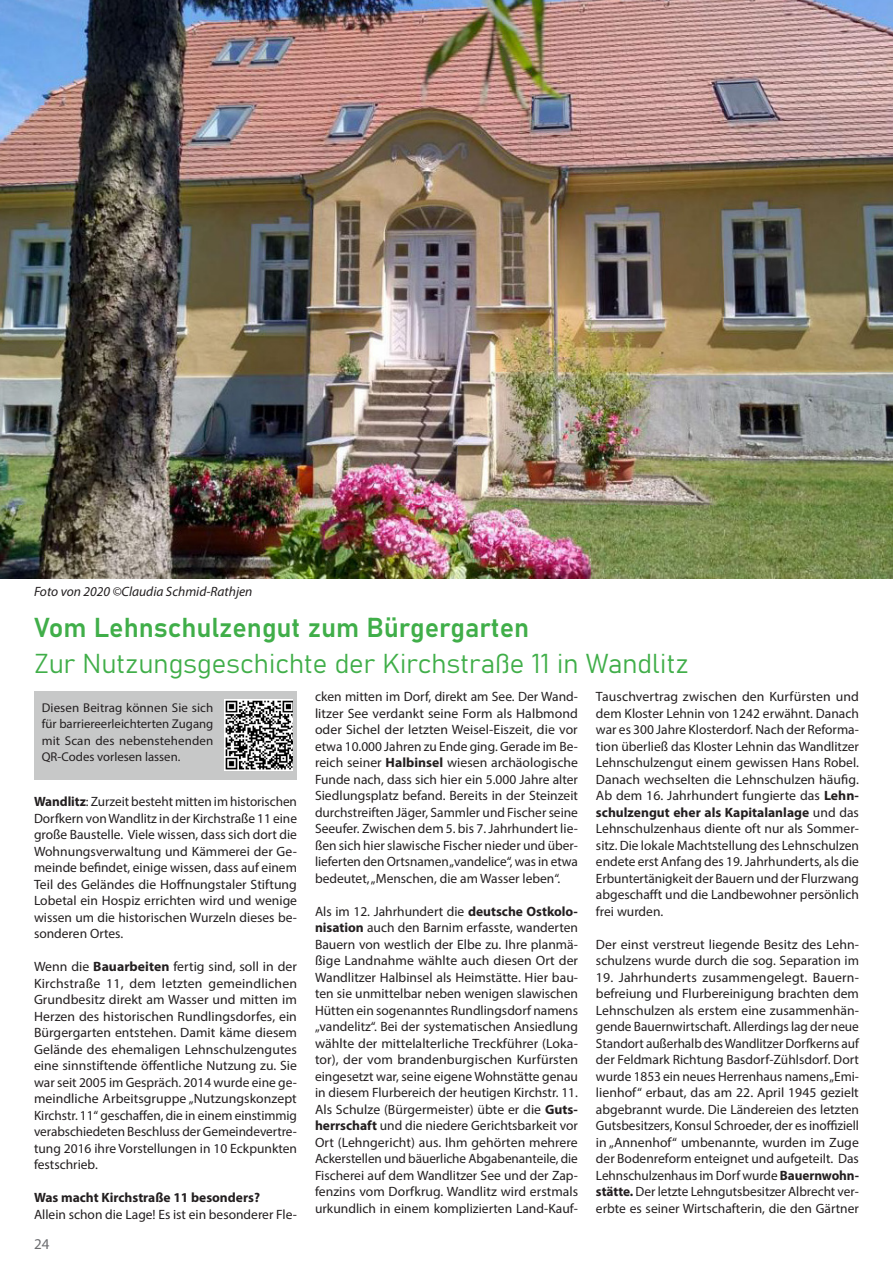
<style>
.page{position:relative;width:893px;height:1263px;background:#fff}
.page>*{position:absolute;margin:0;border:0;box-sizing:border-box;transform-origin:0 0}
.Blocksatz_Zwei{font:27px "Bahnschrift";color:#40ae49}
.t1{font:15px "Myriad Pro";color:#6c6d70}
.Blocksatz_Zwei-2{font:13.5px/16.5px "Myriad Pro";color:#231f20;text-align:justify}
.Blocksatz_Zwei-3{font:italic 13.5px "Myriad Pro";color:#231f20}
.Blocksatz_Zwei-4{font:700 13.5px "Myriad Pro";color:#231f20}
.Blocksatz_Zwei-5{font:12.75px/16.5px "Myriad Pro";letter-spacing:.005em;color:#231f20;text-align:justify}
.s1{font-weight:700}
</style>
<div class="page">
<div style="left:34px;top:691px;width:263px;height:88px;background:#c7c8c8"></div>
<img style="left:224px;top:700px;width:68px;height:70px">
<img style="left:0;top:0;width:893px;height:578px">
<p class="Blocksatz_Zwei-3" style="left:34px;top:583px;width:220px">Foto von 2020 ©Claudia Schmid-Rathjen</p>
<p class="Blocksatz_Zwei" style="left:34px;top:607px;width:497px">Vom Lehnschulzengut zum Bürgergarten</p>
<p class="Blocksatz_Zwei" style="left:34px;top:643px;width:656px">Zur Nutzungsgeschichte der Kirchstraße 11 in Wandlitz</p>
<p class="Blocksatz_Zwei-5" style="left:42px;top:699px;width:173px">Diesen Beitrag können Sie sich für barriereerleichterten Zugang mit Scan des nebenstehenden QR-Codes vorlesen lassen.</p>
<p class="Blocksatz_Zwei-2" style="left:34px;top:793px;width:265px"><span class="s1">Wandlitz</span>: Zurzeit besteht mitten im historischen Dorfkern von Wandlitz in der Kirchstraße 11 eine große Baustelle. Viele wissen, dass sich dort die Wohnungsverwaltung und Kämmerei der Ge&shy;meinde befindet, einige wissen, dass auf einem Teil des Geländes die Hoffnungstaler Stiftung Lobetal ein Hospiz errichten wird und wenige wissen um die historischen Wurzeln dieses be&shy;sonderen Ortes.</p>
<p class="Blocksatz_Zwei-2" style="left:34px;top:958px;width:265px">Wenn die <span class="s1">Bauarbeiten</span> fertig sind, soll in der Kirchstraße 11, dem letzten gemeindlichen Grundbesitz direkt am Wasser und mitten im Herzen des historischen Rundlingsdorfes, ein Bürgergarten entstehen. Damit käme diesem Gelände des ehemaligen Lehnschulzengutes eine sinnstiftende öffentliche Nutzung zu. Sie war seit 2005 im Gespräch. 2014 wurde eine ge&shy;meindliche Arbeitsgruppe „Nutzungskonzept Kirchstr. 11“ geschaffen, die in einem einstimmig verabschiedeten Beschluss der Gemeindevertre&shy;tung 2016 ihre Vorstellungen in 10 Eckpunkten festschrieb.</p>
<p class="Blocksatz_Zwei-4" style="left:34px;top:1189px;width:228px">Was macht Kirchstraße 11 besonders?</p>
<p class="Blocksatz_Zwei-2" style="left:34px;top:1206px;width:264px">Allein schon die Lage! Es ist ein besonderer Fle-</p>
<p class="t1" style="left:34px;top:1234px;width:17px">24</p>
<p class="Blocksatz_Zwei-2" style="left:315px;top:688px;width:265px">cken mitten im Dorf, direkt am See. Der Wand&shy;litzer See verdankt seine Form als Halbmond oder Sichel der letzten Weisel-Eiszeit, die vor etwa 10.000 Jahren zu Ende ging. Gerade im Be&shy;reich seiner <span class="s1">Halbinsel</span> wiesen archäologische Funde nach, dass sich hier ein 5.000 Jahre alter Siedlungsplatz befand. Bereits in der Steinzeit durchstreiften Jäger, Sammler und Fischer seine Seeufer. Zwischen dem 5. bis 7. Jahrhundert lie&shy;ßen sich hier slawische Fischer nieder und über&shy;lieferten den Ortsnamen „vandelice“, was in etwa bedeutet, „Menschen, die am Wasser leben“.</p>
<p class="Blocksatz_Zwei-2" style="left:315px;top:903px;width:265px">Als im 12. Jahrhundert die <span class="s1">deutsche Ostkolo&shy;nisation</span> auch den Barnim erfasste, wanderten Bauern von westlich der Elbe zu. Ihre planmä&shy;ßige Landnahme wählte auch diesen Ort der Wandlitzer Halbinsel als Heimstätte. Hier bau&shy;ten sie unmittelbar neben wenigen slawischen Hütten ein sogenanntes Rundlingsdorf namens „vandelitz“. Bei der systematischen Ansiedlung wählte der mittelalterliche Treckführer (Loka&shy;tor), der vom brandenburgischen Kurfürsten eingesetzt war, seine eigene Wohnstätte genau in diesem Flurbereich der heutigen Kirchstr. 11.<br>Als Schulze (Bürgermeister) übte er die <span class="s1">Guts&shy;herrschaft</span> und die niedere Gerichtsbarkeit vor Ort (Lehngericht) aus. Ihm gehörten mehrere Ackerstellen und bäuerliche Abgabenanteile, die Fischerei auf dem Wandlitzer See und der Zap&shy;fenzins vom Dorfkrug. Wandlitz wird erstmals urkundlich in einem komplizierten Land-Kauf-</p>
<p class="Blocksatz_Zwei-2" style="left:596px;top:688px;width:265px">Tauschvertrag zwischen den Kurfürsten und dem Kloster Lehnin von 1242 erwähnt. Danach war es 300 Jahre Klosterdorf. Nach der Reforma&shy;tion überließ das Kloster Lehnin das Wandlitzer Lehnschulzengut einem gewissen Hans Robel.<br>Danach wechselten die Lehnschulzen häufig.<br>Ab dem 16. Jahrhundert fungierte das <span class="s1">Lehn&shy;schulzengut eher als Kapitalanlage</span> und das Lehnschulzenhaus diente oft nur als Sommer&shy;sitz. Die lokale Machtstellung des Lehnschulzen endete erst Anfang des 19. Jahrhunderts, als die Erbuntertänigkeit der Bauern und der Flurzwang abgeschafft und die Landbewohner persönlich frei wurden.</p>
<p class="Blocksatz_Zwei-2" style="left:596px;top:936px;width:265px">Der einst verstreut liegende Besitz des Lehn&shy;schulzens wurde durch die sog. Separation im</p>
<p class="Blocksatz_Zwei-2" style="left:596px;top:969px;width:265px">19. Jahrhunderts zusammengelegt. Bauern&shy;befreiung und Flurbereinigung brachten dem Lehnschulzen als erstem eine zusammenhän&shy;gende Bauernwirtschaft. Allerdings lag der neue Standort außerhalb des Wandlitzer Dorfkerns auf der Feldmark Richtung Basdorf-Zühlsdorf. Dort wurde 1853 ein neues Herrenhaus namens „Emi&shy;lienhof“ erbaut, das am 22. April 1945 gezielt abgebrannt wurde. Die Ländereien des letzten Gutsbesitzers, Konsul Schroeder, der es inoffiziell in „Annenhof“ umbenannte, wurden im Zuge der Bodenreform enteignet und aufgeteilt. Das Lehnschulzenhaus im Dorf wurde <span class="s1">Bauernwohn&shy;stätte.</span> Der letzte Lehngutsbesitzer Albrecht ver&shy;erbte es seiner Wirtschafterin, die den Gärtner</p>
</div>
